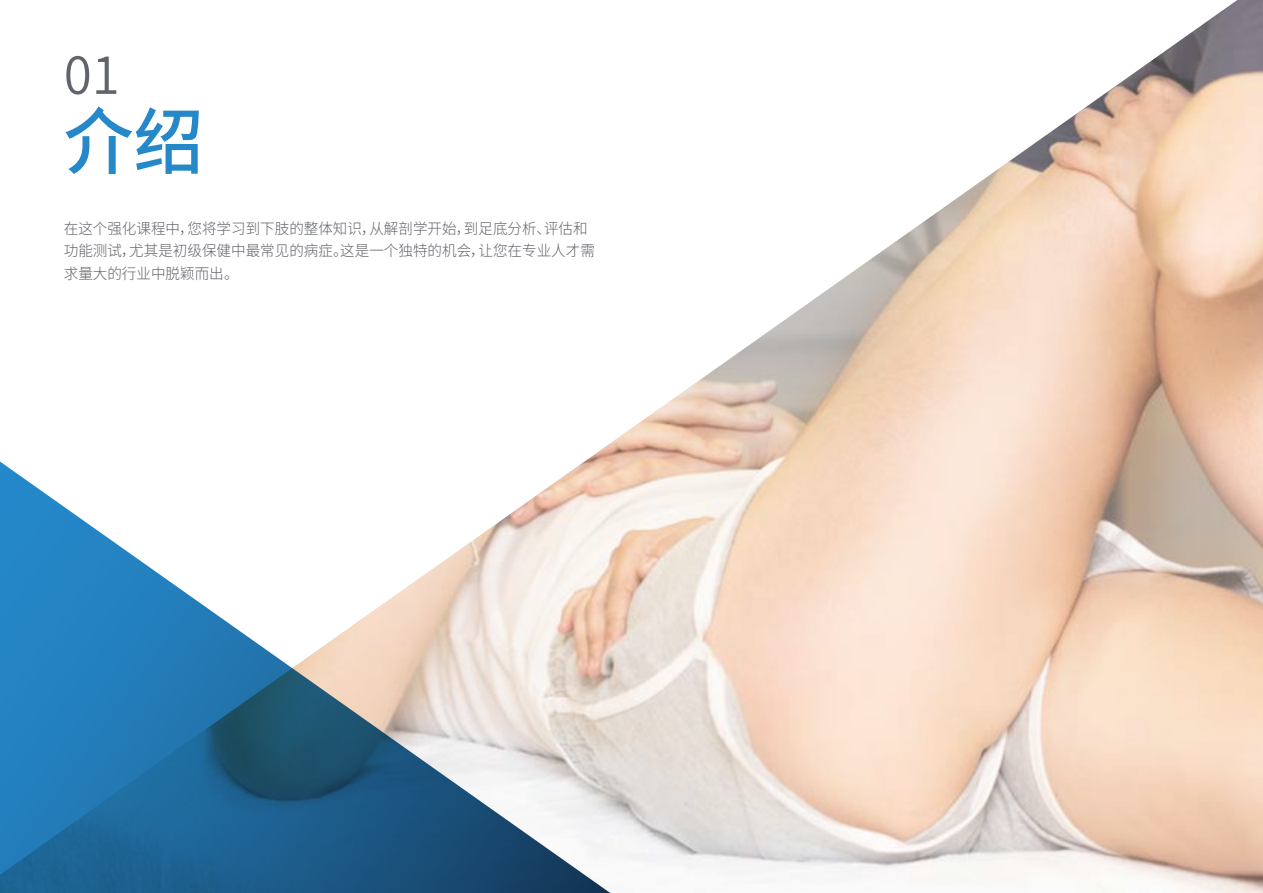
<style>
.page{position:relative;width:1263px;height:893px;background:#fff}
.page>*{position:absolute;margin:0;border:0;box-sizing:border-box;transform-origin:0 0}
.t1{font:500 72px "Source Han Sans CN";color:#2488c9}
.t2{font:52.5px "Source Han Sans CN";color:#61646a}
.t3{font:300 15px/22.5px "Source Han Sans CN";color:#61646a}
</style>
<div class="page">
<img style="left:607px;top:0;width:656px;height:893px">
<svg style="left:0;top:446px;width:640px;height:447px"></svg>
<h2 class="t2" style="left:64px;top:45px;width:57px">01</h2>
<h1 class="t1" style="left:64px;top:101px;width:141px">介绍</h1>
<p class="t3" style="left:64px;top:217px;width:533px">在这个强化课程中，您将学习到下肢的整体知识，从解剖学开始，到足底分析、评估和功能测试，尤其是初级保健中最常见的病症。这是一个独特的机会，让您在专业人才需求量大的行业中脱颖而出。</p>
</div>
